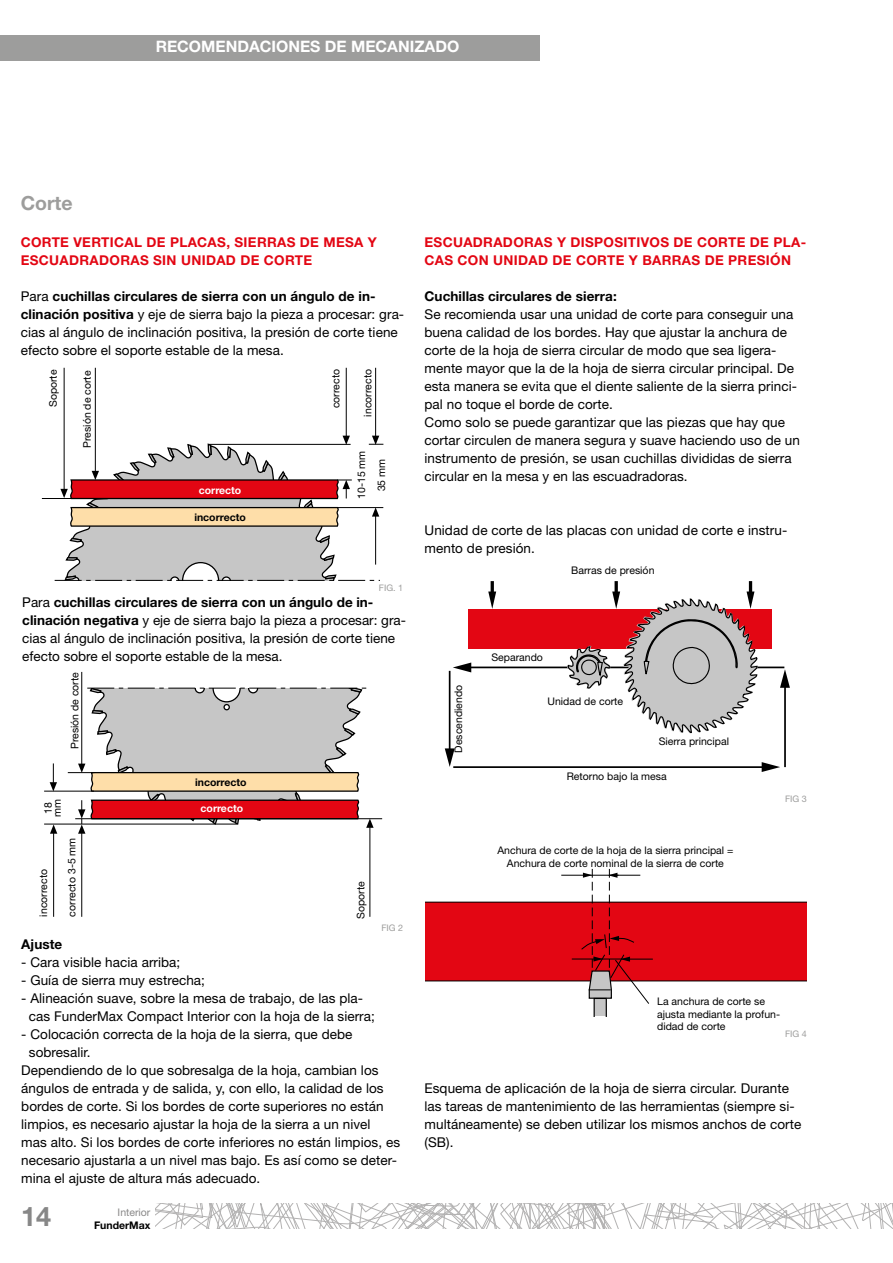
<style>
.page{position:relative;width:893px;height:1263px;background:#fff}
.page>*{position:absolute;margin:0;border:0;box-sizing:border-box;transform-origin:0 0}
.t1{font:700 27px "Helvetica Neue LT Pro";color:#878787}
.t2{font:700 19.5px "Helvetica Neue LT Pro";color:#9d9d9c}
.t3{font:700 15.75px "Helvetica Neue LT Pro";color:#fff}
.t4{font:13.5px/18px "Helvetica Neue LT Pro";letter-spacing:.005em;color:#000}
.t5{font:700 13.5px/18px "Helvetica Neue LT Pro";letter-spacing:.025em;color:#e30613}
.t6{font:700 13.5px "Helvetica Neue LT Pro";letter-spacing:.005em;color:#000}
.t7{font:10.5px/12.6px "Helvetica Neue LT Pro";color:#000;text-align:center}
.t8{font:700 10.5px "Helvetica Neue LT Pro";color:#000}
.t9{font:700 10.5px "Helvetica Neue LT Pro";color:#fff}
.t10{font:10.5px "Helvetica Neue LT Pro";color:#8a8989}
.t11{font:9px "Helvetica Neue LT Pro";color:#9d9d9c}
.s1{font-weight:700}
</style>
<div class="page">
<svg style="left:156px;top:1203px;width:737px;height:26px"></svg>
<hr style="left:42px;top:498px;width:32px;height:1px;background:#000">
<hr style="left:95px;top:368px;width:1px;height:103px;background:#000">
<hr style="left:64px;top:368px;width:1px;height:121px;background:#000">
<hr style="left:346px;top:368px;width:1px;height:68px;background:#000">
<hr style="left:375px;top:368px;width:1px;height:68px;background:#000">
<svg style="left:55px;top:429px;width:328px;height:152px"></svg>
<svg style="left:425px;top:869px;width:382px;height:147px"></svg>
<div style="left:0;top:35px;width:539px;height:26px;background:#9d9d9c"></div>
<hr style="left:44px;top:823px;width:194px;height:1px;background:#000">
<hr style="left:75px;top:818px;width:307px;height:1px;background:#000">
<hr style="left:44px;top:791px;width:50px;height:1px;background:#000">
<hr style="left:81px;top:833px;width:1px;height:84px;background:#000">
<hr style="left:81px;top:672px;width:1px;height:92px;background:#000">
<svg style="left:50px;top:763px;width:7px;height:28px"></svg>
<hr style="left:53px;top:833px;width:1px;height:84px;background:#000">
<svg style="left:50px;top:824px;width:7px;height:10px"></svg>
<hr style="left:369px;top:827px;width:1px;height:90px;background:#000">
<svg style="left:68px;top:688px;width:306px;height:146px"></svg>
<hr style="left:468px;top:666px;width:316px;height:2px;background:#000">
<svg style="left:453px;top:662px;width:18px;height:10px"></svg>
<div style="left:468px;top:609px;width:303px;height:39px;background:#e30613"></div>
<svg style="left:488px;top:581px;width:8px;height:28px"></svg>
<hr style="left:449px;top:671px;width:1px;height:81px;background:#000">
<svg style="left:445px;top:748px;width:10px;height:19px"></svg>
<hr style="left:453px;top:766px;width:312px;height:2px;background:#000">
<svg style="left:567px;top:581px;width:223px;height:191px"></svg>
<p class="t3" style="left:156px;top:37px;width:305px">RECOMENDACIONES DE MECANIZADO</p>
<h2 class="t2" style="left:21px;top:191px;width:54px">Corte</h2>
<p class="t5" style="left:21px;top:233px;width:358px">CORTE VERTICAL DE PLACAS, SIERRAS DE MESA Y<br>ESCUADRADORAS SIN UNIDAD DE CORTE</p>
<p class="t4" style="left:21px;top:287px;width:385px">Para <span class="s1">cuchillas circulares de sierra con un ángulo de in&shy;clinación positiva</span> y eje de sierra bajo la pieza a procesar: gra&shy;cias al ángulo de inclinación positiva, la presión de corte tiene efecto sobre el soporte estable de la mesa.</p>
<p class="t7" style="left:47px;top:407px;width:39px;rotate:-90deg">Soporte</p>
<p class="t7" style="left:80px;top:448px;width:79px;rotate:-90deg">Presión de corte</p>
<p class="t9" style="left:199px;top:483px;width:44px">correcto</p>
<p class="t8" style="left:194px;top:511px;width:53px">incorrecto</p>
<p class="t7" style="left:329px;top:408px;width:41px;rotate:-90deg">correcto</p>
<p class="t7" style="left:361px;top:416px;width:49px;rotate:-90deg">incorrecto</p>
<p class="t7" style="left:351px;top:499px;width:50px;line-height:20.1px;rotate:-90deg">10-15 mm<br>35 mm</p>
<p class="t11" style="left:379px;top:583px;width:26px">FIG. 1</p>
<p class="t4" style="left:22px;top:593px;width:385px">Para <span class="s1">cuchillas circulares de sierra con un ángulo de in&shy;clinación negativa</span> y eje de sierra bajo la pieza a procesar: gra&shy;cias al ángulo de inclinación positiva, la presión de corte tiene efecto sobre el soporte estable de la mesa.</p>
<p class="t7" style="left:68px;top:749px;width:79px;rotate:-90deg">Presión de corte</p>
<p class="t7" style="left:43px;top:817px;width:19px;line-height:9px;text-align:left;rotate:-90deg">18 mm</p>
<p class="t7" style="left:37px;top:916px;width:49px;rotate:-90deg">incorrecto</p>
<p class="t7" style="left:65px;top:916px;width:80px;rotate:-90deg">correcto 3-5 mm</p>
<p class="t8" style="left:195px;top:776px;width:53px">incorrecto</p>
<p class="t9" style="left:201px;top:802px;width:44px">correcto</p>
<p class="t7" style="left:354px;top:919px;width:39px;rotate:-90deg">Soporte</p>
<p class="t11" style="left:381px;top:922px;width:23px">FIG 2</p>
<p class="t6" style="left:21px;top:936px;width:43px">Ajuste</p>
<p class="t4" style="left:21px;top:953px;width:161px">- Cara visible hacia arriba;</p>
<p class="t4" style="left:21px;top:971px;width:185px">- Guía de sierra muy estrecha;</p>
<p class="t4" style="left:29px;top:989px;width:348px;text-indent:-8px">- Alineación suave, sobre la mesa de trabajo, de las pla&shy;cas FunderMax Compact Interior con la hoja de la sierra;</p>
<p class="t4" style="left:21px;top:1025px;width:333px">- Colocación correcta de la hoja de la sierra, que debe</p>
<p class="t4" style="left:29px;top:1043px;width:63px">sobresalir.</p>
<p class="t4" style="left:21px;top:1061px;width:359px">Dependiendo de lo que sobresalga de la hoja, cambian los</p>
<p class="t4" style="left:21px;top:1079px;width:364px">ángulos de entrada y de salida, y, con ello, la calidad de los</p>
<p class="t4" style="left:21px;top:1097px;width:364px">bordes de corte. Si los bordes de corte superiores no están</p>
<p class="t4" style="left:21px;top:1115px;width:351px">limpios, es necesario ajustar la hoja de la sierra a un nivel</p>
<p class="t4" style="left:21px;top:1133px;width:380px">mas alto. Si los bordes de corte inferiores no están limpios, es</p>
<p class="t4" style="left:21px;top:1151px;width:377px">necesario ajustarla a un nivel mas bajo. Es así como se deter-</p>
<p class="t4" style="left:21px;top:1169px;width:241px">mina el ajuste de altura más adecuado.</p>
<h1 class="t1" style="left:21px;top:1199px;width:32px">14</h1>
<p class="t10" style="left:118px;top:1206px;width:34px">Interior</p>
<p class="t8" style="left:94px;top:1218px;width:58px">FunderMax</p>
<p class="t5" style="left:424px;top:233px;width:383px">ESCUADRADORAS Y DISPOSITIVOS DE CORTE DE PLA-<br>CAS CON UNIDAD DE CORTE Y BARRAS DE PRESIÓN</p>
<p class="t6" style="left:424px;top:288px;width:194px">Cuchillas circulares de sierra:</p>
<p class="t4" style="left:424px;top:305px;width:377px">Se recomienda usar una unidad de corte para conseguir una buena calidad de los bordes. Hay que ajustar la anchura de corte de la hoja de sierra circular de modo que sea ligera&shy;mente mayor que la de la hoja de sierra circular principal. De esta manera se evita que el diente saliente de la sierra princi&shy;pal no toque el borde de corte.<br>Como solo se puede garantizar que las piezas que hay que cortar circulen de manera segura y suave haciendo uso de un instrumento de presión, se usan cuchillas divididas de sierra circular en la mesa y en las escuadradoras.</p>
<p class="t4" style="left:424px;top:521px;width:364px">Unidad de corte de las placas con unidad de corte e instru&shy;mento de presión.</p>
<p class="t7" style="left:571px;top:563px;width:85px">Barras de presión</p>
<p class="t7" style="left:452px;top:752px;width:69px;rotate:-90deg">Descendiendo</p>
<p class="t7" style="left:491px;top:650px;width:53px">Separando</p>
<p class="t7" style="left:547px;top:695px;width:77px">Unidad de corte</p>
<p class="t7" style="left:659px;top:735px;width:72px">Sierra principal</p>
<p class="t7" style="left:567px;top:770px;width:101px">Retorno bajo la mesa</p>
<p class="t7" style="left:497px;top:844px;width:237px">Anchura de corte de la hoja de la sierra principal =<br>Anchura de corte nominal de la sierra de corte</p>
<p class="t11" style="left:785px;top:793px;width:23px">FIG 3</p>
<p class="t7" style="left:657px;top:995px;width:124px;text-align:left">La anchura de corte se ajusta mediante la profun&shy;didad de corte</p>
<p class="t11" style="left:785px;top:1028px;width:23px">FIG 4</p>
<p class="t4" style="left:424px;top:1079px;width:378px">Esquema de aplicación de la hoja de sierra circular. Durante las tareas de mantenimiento de las herramientas (siempre si&shy;multáneamente) se deben utilizar los mismos anchos de corte (SB).</p>
</div>
